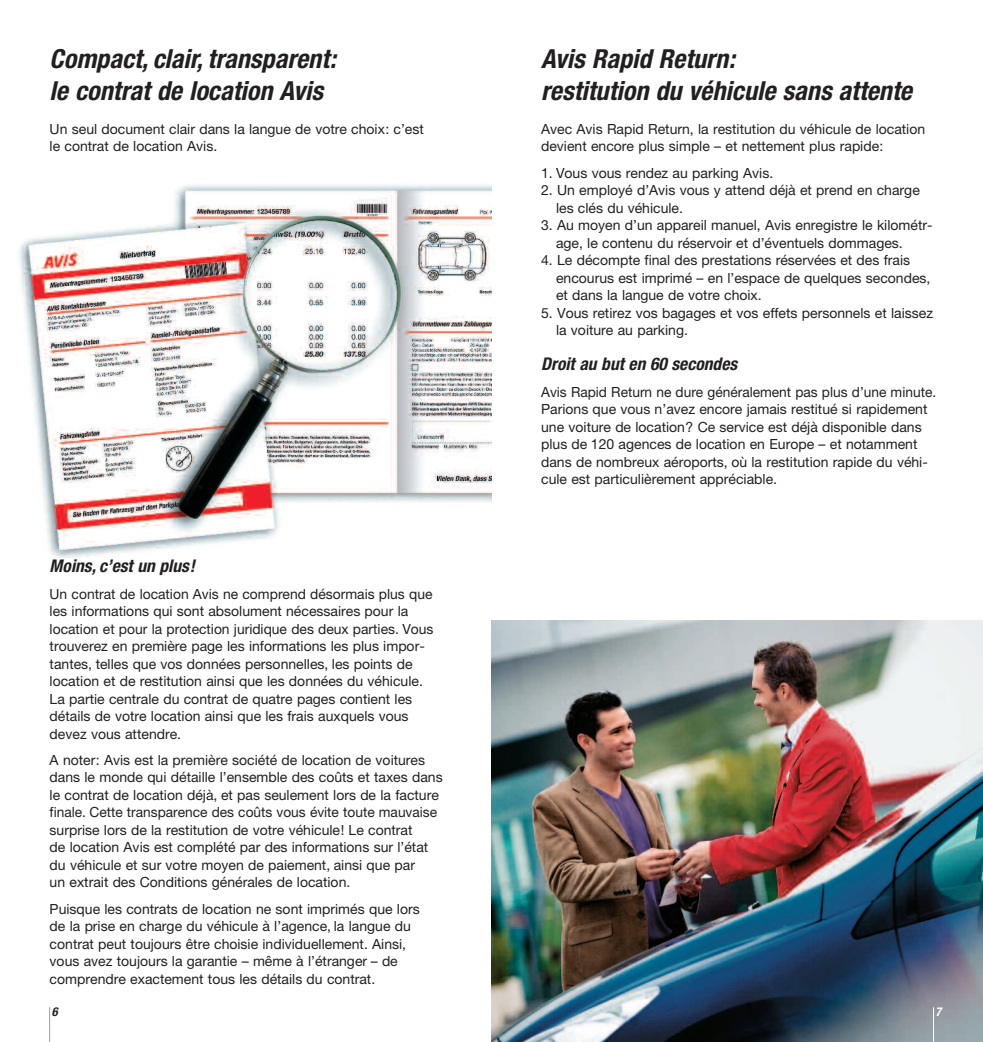
<style>
.page{position:relative;width:983px;height:1042px;background:#fff}
.page>*{position:absolute;margin:0;border:0;box-sizing:border-box;transform-origin:0 0}
.t1{font:italic 700 condensed 26.25px/31.5px "Helvetica Neue LT Pro";color:#231f20}
.t2{font:italic 700 condensed 17.5px "Helvetica Neue LT Pro";color:#231f20}
.t3{font:14px/17.5px "Helvetica Neue LT Pro";color:#231f20}
.t4{font:italic 700 condensed 12.25px "Helvetica Neue LT Pro";color:#231f20}
.t5{font:italic 700 condensed 12.25px "Helvetica Neue LT Pro";color:#fff}
</style>
<div class="page">
<hr style="left:49px;top:1007px;width:1px;height:35px;background:#999b9e">
<img style="left:19px;top:184px;width:472px;height:373px">
<img style="left:491px;top:620px;width:491px;height:422px">
<hr style="left:933px;top:1007px;width:1px;height:35px;background:#fff">
<h1 class="t1" style="left:50px;top:46px;width:288px">Compact, clair, transparent: le contrat de location Avis</h1>
<h1 class="t1" style="left:541px;top:46px;width:372px">Avis Rapid Return:<br>restitution du véhicule sans attente</h1>
<p class="t3" style="left:541px;top:122px;width:385px">Avec Avis Rapid Return, la restitution du véhicule de location devient encore plus simple – et nettement plus rapide:</p>
<p class="t3" style="left:541px;top:165px;width:233px">1. Vous vous rendez au parking Avis.</p>
<p class="t3" style="left:556px;top:183px;width:365px;text-indent:-15px">2. Un employé d’Avis vous y attend déjà et prend en charge les clés du véhicule.</p>
<p class="t3" style="left:556px;top:218px;width:378px;text-indent:-15px">3. Au moyen d’un appareil manuel, Avis enregistre le kilométr&shy;age, le contenu du réservoir et d’éventuels dommages.</p>
<p class="t3" style="left:556px;top:253px;width:376px;text-indent:-15px">4. Le décompte final des prestations réservées et des frais encourus est imprimé – en l’espace de quelques secondes, et dans la langue de votre choix.</p>
<p class="t3" style="left:556px;top:305px;width:378px;text-indent:-15px">5. Vous retirez vos bagages et vos effets personnels et laissez la voiture au parking.</p>
<p class="t2" style="left:541px;top:358px;width:197px">Droit au but en 60 secondes</p>
<p class="t3" style="left:541px;top:384px;width:396px">Avis Rapid Return ne dure généralement pas plus d’une minute.<br>Parions que vous n’avez encore jamais restitué si rapidement une voiture de location? Ce service est déjà disponible dans plus de 120 agences de location en Europe – et notamment dans de nombreux aéroports, où la restitution rapide du véhi&shy;cule est particulièrement appréciable.</p>
<p class="t3" style="left:50px;top:122px;width:375px">Un seul document clair dans la langue de votre choix: c’est le contrat de location Avis.</p>
<p class="t2" style="left:50px;top:560px;width:147px">Moins, c’est un plus!</p>
<p class="t3" style="left:50px;top:586px;width:385px">Un contrat de location Avis ne comprend désormais plus que les informations qui sont absolument nécessaires pour la location et pour la protection juridique des deux parties. Vous trouverez en première page les informations les plus impor&shy;tantes, telles que vos données personnelles, les points de location et de restitution ainsi que les données du véhicule.<br>La partie centrale du contrat de quatre pages contient les détails de votre location ainsi que les frais auxquels vous devez vous attendre.</p>
<p class="t3" style="left:50px;top:752px;width:394px">A noter: Avis est la première société de location de voitures dans le monde qui détaille l’ensemble des coûts et taxes dans le contrat de location déjà, et pas seulement lors de la facture finale. Cette transparence des coûts vous évite toute mauvaise surprise lors de la restitution de votre véhicule! Le contrat<br>de location Avis est complété par des informations sur l’état du véhicule et sur votre moyen de paiement, ainsi que par<br>un extrait des Conditions générales de location.</p>
<p class="t3" style="left:50px;top:901px;width:371px">Puisque les contrats de location ne sont imprimés que lors de la prise en charge du véhicule à l’agence, la langue du contrat peut toujours être choisie individuellement. Ainsi, vous avez toujours la garantie – même à l’étranger – de comprendre exactement tous les détails du contrat.</p>
<p class="t4" style="left:52px;top:1007px;width:7px">6</p>
<p class="t5" style="left:935px;top:1007px;width:7px">7</p>
</div>
